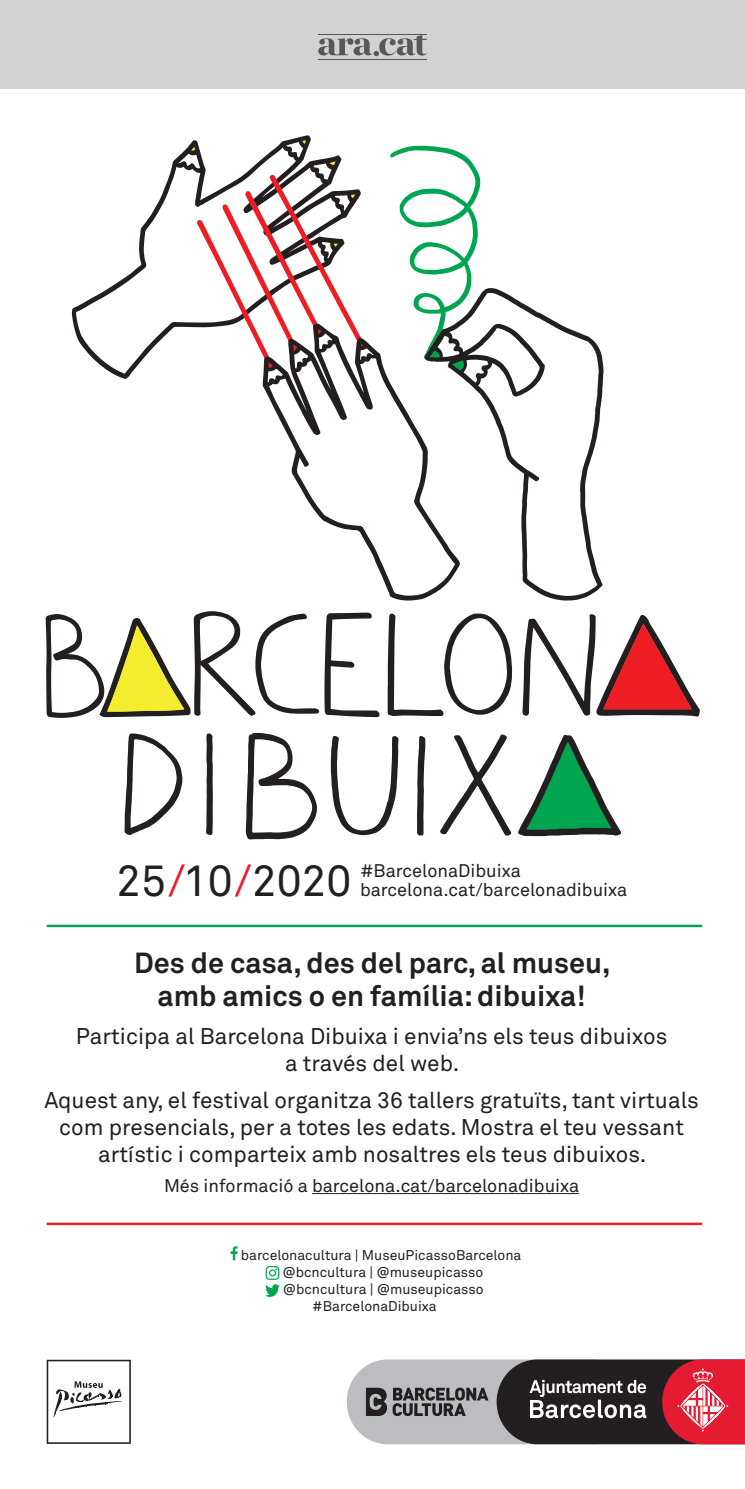
<style>
.page{position:relative;width:745px;height:1489px;background:#fff}
.page>*{position:absolute;margin:0;border:0;box-sizing:border-box;transform-origin:0 0}
.t1{font:43.75px "Akkurat Std";color:#231f20}
.t2{font:700 28.75px/32.5px "Akkurat";color:#231f20;text-align:center}
.t3{font:22.5px/27px "Akkurat Std";color:#231f20;text-align:center}
.t4{font:18.12px "Akkurat Std";color:#231f20}
.t5{font:14px "Akkurat Std";color:#231f20}
.s1{color:#ee1d23}
</style>
<div class="page">
<svg style="left:346px;top:1359px;width:398px;height:84px;background:#88676c"></svg>
<svg style="left:47px;top:1359px;width:84px;height:84px"></svg>
<div style="left:0;top:0;width:744px;height:89px;background:#d1d2d4"></div>
<hr style="left:318px;top:34px;width:108px;height:1px;background:#57585a">
<hr style="left:318px;top:59px;width:108px;height:1px;background:#57585a">
<svg style="left:318px;top:35px;width:108px;height:21px"></svg>
<hr style="left:312px;top:1193px;width:267px;height:1px;background:#231f20">
<hr style="left:47px;top:1222px;width:654px;height:2px;background:#ee1d23">
<hr style="left:47px;top:924px;width:654px;height:3px;background:#00a54f">
<svg style="left:72px;top:135px;width:270px;height:244px"></svg>
<svg style="left:196px;top:175px;width:165px;height:193px"></svg>
<svg style="left:262px;top:322px;width:162px;height:278px"></svg>
<svg style="left:424px;top:288px;width:179px;height:312px"></svg>
<svg style="left:390px;top:146px;width:90px;height:224px"></svg>
<svg style="left:387px;top:613px;width:125px;height:103px"></svg>
<svg style="left:522px;top:614px;width:177px;height:102px"></svg>
<svg style="left:46px;top:611px;width:333px;height:107px"></svg>
<svg style="left:246px;top:733px;width:71px;height:106px"></svg>
<svg style="left:518px;top:734px;width:102px;height:102px"></svg>
<svg style="left:440px;top:734px;width:71px;height:101px"></svg>
<svg style="left:124px;top:733px;width:58px;height:102px"></svg>
<svg style="left:330px;top:736px;width:68px;height:99px"></svg>
<svg style="left:417px;top:736px;width:8px;height:99px"></svg>
<svg style="left:206px;top:733px;width:7px;height:102px"></svg>
<svg style="left:230px;top:1246px;width:7px;height:14px"></svg>
<svg style="left:265px;top:1266px;width:14px;height:30px"></svg>
<p class="t1" style="left:116px;top:855px;width:237px">25<span class="s1">/</span>10<span class="s1">/</span>2020</p>
<p class="t4" style="left:360px;top:860px;width:162px">#BarcelonaDibuixa</p>
<p class="t4" style="left:360px;top:878px;width:268px">barcelona.cat/barcelonadibuixa</p>
<p class="t2" style="left:134px;top:947px;width:477px">Des de casa, des del parc, al museu, amb amics o en família: dibuixa!</p>
<p class="t3" style="left:76px;top:1022px;width:592px">Participa al Barcelona Dibuixa i envia’ns els teus dibuixos a través del web.</p>
<p class="t3" style="left:44px;top:1086px;width:655px">Aquest any, el festival organitza 36 tallers gratuïts, tant virtuals com presencials, per a totes les edats. Mostra el teu vessant artístic i comparteix amb nosaltres els teus dibuixos.</p>
<p class="t4" style="left:164px;top:1174px;width:416px">Més informació a barcelona.cat/barcelonadibuixa</p>
<p class="t5" style="left:241px;top:1247px;width:282px">barcelonacultura | MuseuPicassoBarcelona</p>
<p class="t5" style="left:282px;top:1264px;width:202px">@bcncultura | @museupicasso</p>
<p class="t5" style="left:283px;top:1281px;width:202px">@bcncultura | @museupicasso</p>
<p class="t5" style="left:312px;top:1298px;width:126px">#BarcelonaDibuixa</p>
</div>
